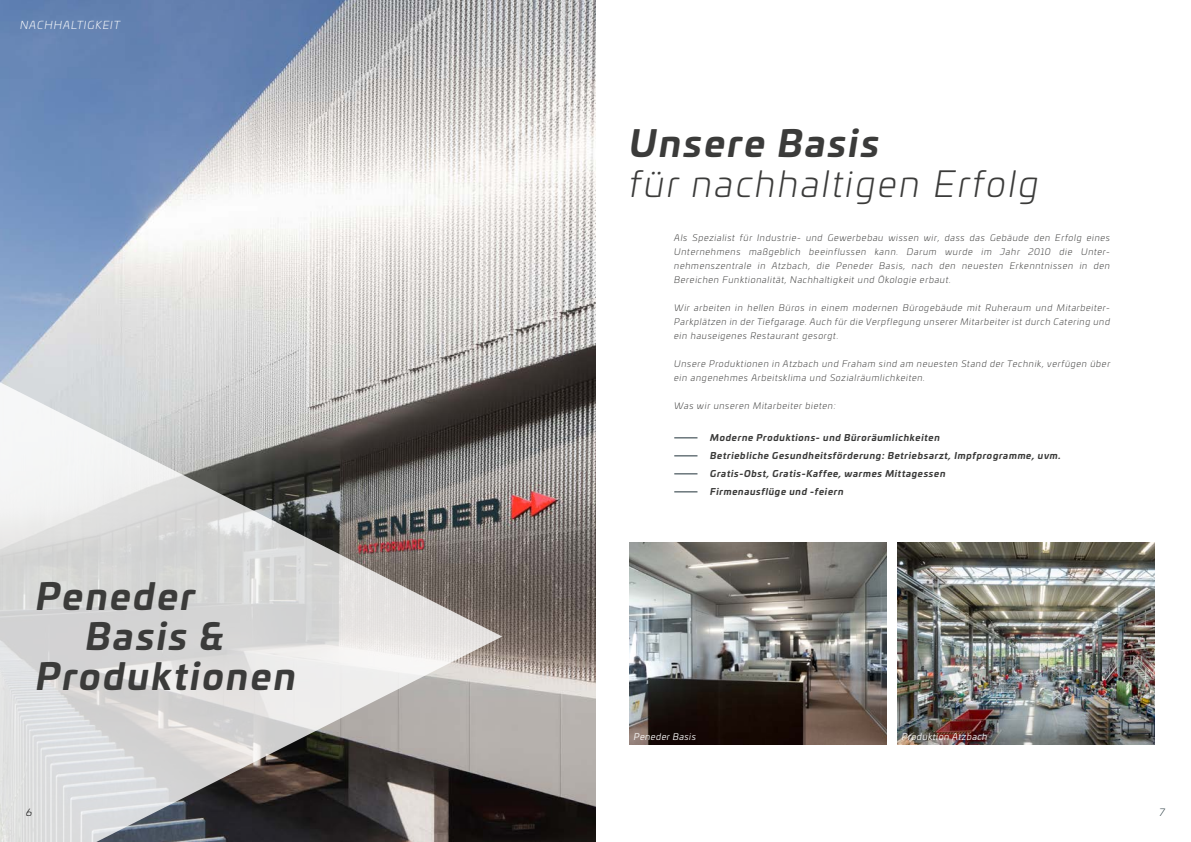
<style>
.page{position:relative;width:1191px;height:842px;background:#fff}
.page>*{position:absolute;margin:0;border:0;box-sizing:border-box;transform-origin:0 0}
.t1{font:italic 700 36px "Univia Pro";letter-spacing:.07em;color:#3b3b3a}
.t2{font:italic 300 36px "Univia Pro";letter-spacing:.07em;color:#3b3b3a}
.t3{font:italic 300 11px "Univia Pro";letter-spacing:.085em;color:#fff}
.t4{font:italic 300 10px "Univia Pro";color:#000}
.t5{font:italic 300 10px "Univia Pro";color:#203239}
.t6{font:italic 300 9px/14px "Univia Pro";letter-spacing:.075em;color:#3b3b3a;text-align:justify}
.t7{font:italic 700 9px/18px "Univia Pro";letter-spacing:.075em;color:#3b3b3a}
.t8{font:italic 9px "Univia Pro";letter-spacing:.05em;color:#fff}
</style>
<div class="page">
<img style="left:0;top:0;width:595px;height:842px">
<svg style="left:0;top:292px;width:502px;height:550px;background:#b5b3b3"></svg>
<svg style="left:674px;top:438px;width:23px;height:1px"></svg>
<svg style="left:674px;top:456px;width:23px;height:1px"></svg>
<svg style="left:674px;top:474px;width:23px;height:1px"></svg>
<svg style="left:674px;top:492px;width:23px;height:1px"></svg>
<img style="left:629px;top:542px;width:258px;height:202px">
<img style="left:897px;top:542px;width:257px;height:202px">
<p class="t3" style="left:20px;top:17px;width:102px">NACHHALTIGKEIT</p>
<h1 class="t1" style="left:36px;top:568px;width:161px">Peneder</h1>
<h1 class="t1" style="left:86px;top:608px;width:140px">Basis &amp;</h1>
<h1 class="t1" style="left:36px;top:648px;width:261px">Produktionen</h1>
<h1 class="t1" style="left:629px;top:115px;width:251px">Unsere Basis</h1>
<h1 class="t2" style="left:629px;top:159px;width:411px">für nachhaltigen Erfolg</h1>
<p class="t6" style="left:674px;top:230px;width:437px">Als Spezialist für Industrie- und Gewerbebau wissen wir, dass das Gebäude den Erfolg eines Unternehmens maßgeblich beeinflussen kann. Darum wurde im Jahr 2010 die Unter&shy;nehmenszentrale in Atzbach, die Peneder Basis, nach den neuesten Erkenntnissen in den Bereichen Funktionalität, Nachhaltigkeit und Ökologie erbaut.</p>
<p class="t6" style="left:674px;top:300px;width:437px">Wir arbeiten in hellen Büros in einem modernen Bürogebäude mit Ruheraum und Mitarbeiter-Parkplätzen in der Tiefgarage. Auch für die Verpflegung unserer Mitarbeiter ist durch Catering und ein hauseigenes Restaurant gesorgt.</p>
<p class="t6" style="left:674px;top:356px;width:437px">Unsere Produktionen in Atzbach und Fraham sind am neuesten Stand der Technik, verfügen über ein angenehmes Arbeitsklima und Sozialräumlichkeiten.</p>
<p class="t6" style="left:674px;top:398px;width:163px">Was wir unseren Mitarbeiter bieten:</p>
<p class="t7" style="left:710px;top:428px;width:352px">Moderne Produktions- und Büroräumlichkeiten<br>Betriebliche Gesundheitsförderung: Betriebsarzt, Impfprogramme, uvm.<br>Gratis-Obst, Gratis-Kaffee, warmes Mittagessen<br>Firmenausflüge und -feiern</p>
<p class="t8" style="left:634px;top:730px;width:64px">Peneder Basis</p>
<p class="t8" style="left:902px;top:730px;width:87px">Produktion Atzbach</p>
<p class="t4" style="left:26px;top:805px;width:7px">6</p>
<p class="t5" style="left:1159px;top:805px;width:7px">7</p>
</div>
